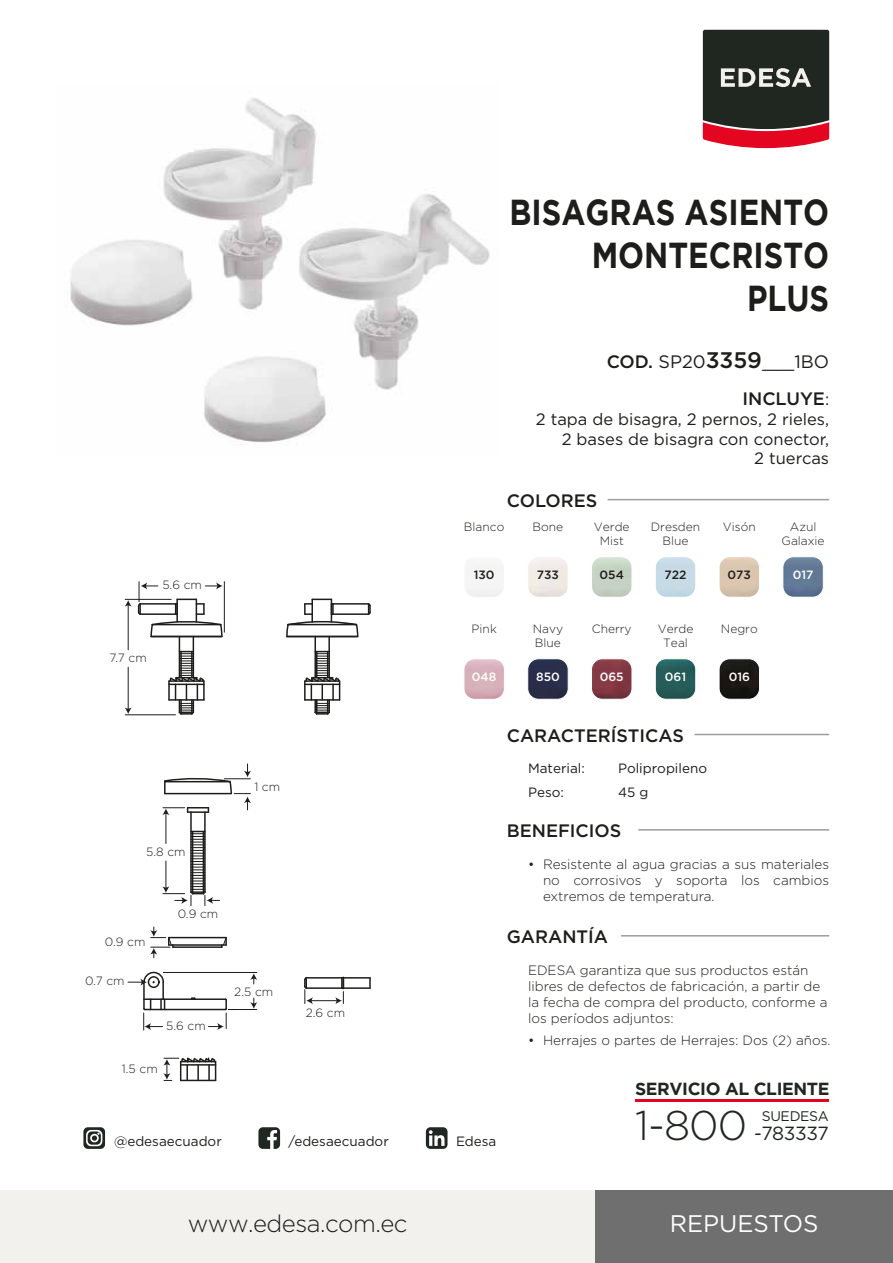
<style>
.page{position:relative;width:893px;height:1263px;background:#fff}
.page>*{position:absolute;margin:0;border:0;box-sizing:border-box;transform-origin:0 0}
.t1{font:700 36px/43.2px "Gotham";color:#1d1d1b;text-align:right;scale:.85 1}
.t2{font:300 24px "Gotham";letter-spacing:-.02em;color:#1d1d1b}
.t3{font:24px "Gotham";color:#fff}
.t4{font:19.05px "Gotham";letter-spacing:-.02em;color:#202721}
.t5{font:500 18px/36.6px "Gotham";color:#1d1d1b;text-align:right}
.t6{font:700 17.55px "Gotham";letter-spacing:-.02em;color:#202721}
.t7{font:16.5px/19.8px "Gotham";color:#1d1d1b;text-align:right}
.t8{font:13.95px "Gotham";letter-spacing:-.02em;color:#202721}
.t9{font:300 13.5px/16.2px "Gotham";color:#1d1d1b;text-align:justify}
.t10{font:13.5px "Gotham";color:#1d1d1b}
.t11{font:300 12px/14.4px "Gotham";color:#1d1d1b;text-align:center}
.t12{font:500 12px "Gotham";color:#fff}
.t13{font:500 12px "Gotham";color:#1d1d1b}
.s1{font-weight:400}
.s2{font-size:22.5px}
.s3{font-weight:400;font-size:16.5px}
.s4{font-weight:300;font-size:41.4px}
</style>
<div class="page">
<img style="left:70px;top:97px;width:420px;height:348px">
<div style="left:0;top:1191px;width:893px;height:72px;background:#f3f1ed"></div>
<div style="left:595px;top:1191px;width:298px;height:72px;background:#706f6f"></div>
<hr style="left:608px;top:499px;width:221px;height:1px;background:#9d9d9c">
<div style="left:527px;top:556px;width:42px;height:42px;border:1px solid #fff;border-radius:11px"></div>
<img style="left:593px;top:558px;width:37px;height:38px">
<div style="left:591px;top:556px;width:41px;height:42px;border:1px solid #fff;border-radius:11px"></div>
<img style="left:657px;top:558px;width:37px;height:38px">
<div style="left:655px;top:556px;width:41px;height:42px;border:1px solid #fff;border-radius:11px"></div>
<img style="left:721px;top:558px;width:37px;height:38px">
<div style="left:719px;top:556px;width:41px;height:42px;border:1px solid #fff;border-radius:11px"></div>
<img style="left:784px;top:558px;width:38px;height:38px">
<div style="left:782px;top:556px;width:42px;height:42px;border:1px solid #fff;border-radius:11px"></div>
<img style="left:465px;top:660px;width:38px;height:38px">
<div style="left:463px;top:658px;width:42px;height:42px;border:1px solid #fff;border-radius:11px"></div>
<div style="left:463px;top:556px;width:42px;height:42px;border:1px solid #fff;border-radius:11px"></div>
<img style="left:529px;top:660px;width:38px;height:38px">
<div style="left:527px;top:658px;width:42px;height:42px;border:1px solid #fff;border-radius:11px"></div>
<img style="left:593px;top:660px;width:37px;height:38px">
<div style="left:591px;top:658px;width:41px;height:42px;border:1px solid #fff;border-radius:11px"></div>
<img style="left:657px;top:660px;width:37px;height:38px">
<div style="left:655px;top:658px;width:41px;height:42px;border:1px solid #fff;border-radius:11px"></div>
<img style="left:721px;top:660px;width:37px;height:38px">
<div style="left:719px;top:658px;width:41px;height:42px;border:1px solid #fff;border-radius:11px"></div>
<hr style="left:638px;top:829px;width:191px;height:1px;background:#9d9d9c">
<hr style="left:621px;top:935px;width:208px;height:1px;background:#9d9d9c">
<hr style="left:694px;top:734px;width:135px;height:1px;background:#9d9d9c">
<svg style="left:83px;top:1127px;width:22px;height:22px"></svg>
<svg style="left:258px;top:1127px;width:22px;height:22px"></svg>
<svg style="left:426px;top:1127px;width:21px;height:22px"></svg>
<hr style="left:635px;top:1100px;width:194px;height:2px;background:#e40521">
<svg style="left:703px;top:30px;width:126px;height:118px;background:#523736"></svg>
<svg style="left:286px;top:599px;width:85px;height:39px"></svg>
<hr style="left:328px;top:636px;width:2px;height:42px;background:#1d1d1b">
<hr style="left:314px;top:636px;width:2px;height:42px;background:#1d1d1b">
<svg style="left:304px;top:651px;width:36px;height:64px"></svg>
<hr style="left:179px;top:636px;width:1px;height:42px;background:#1d1d1b">
<hr style="left:193px;top:636px;width:1px;height:42px;background:#1d1d1b">
<svg style="left:168px;top:651px;width:37px;height:65px"></svg>
<hr style="left:145px;top:1009px;width:80px;height:1px;background:#1d1d1b">
<hr style="left:144px;top:998px;width:81px;height:2px;background:#1d1d1b">
<hr style="left:173px;top:946px;width:49px;height:2px;background:#1d1d1b">
<hr style="left:169px;top:944px;width:57px;height:2px;background:#1d1d1b">
<hr style="left:169px;top:937px;width:57px;height:1px;background:#1d1d1b">
<svg style="left:221px;top:937px;width:6px;height:10px"></svg>
<hr style="left:204px;top:812px;width:2px;height:80px;background:#1d1d1b">
<hr style="left:190px;top:812px;width:2px;height:80px;background:#1d1d1b">
<hr style="left:163px;top:972px;width:94px;height:1px;background:#1d1d1b">
<svg style="left:250px;top:973px;width:7px;height:11px"></svg>
<svg style="left:150px;top:927px;width:24px;height:31px"></svg>
<svg style="left:163px;top:1057px;width:53px;height:24px"></svg>
<hr style="left:166px;top:813px;width:1px;height:30px;background:#1d1d1b">
<svg style="left:162px;top:764px;width:89px;height:51px"></svg>
<svg style="left:128px;top:971px;width:37px;height:59px"></svg>
<svg style="left:162px;top:831px;width:58px;height:75px"></svg>
<svg style="left:208px;top:998px;width:49px;height:32px"></svg>
<svg style="left:304px;top:976px;width:67px;height:28px"></svg>
<hr style="left:125px;top:714px;width:51px;height:1px;background:#1d1d1b">
<hr style="left:128px;top:605px;width:1px;height:45px;background:#1d1d1b">
<hr style="left:128px;top:667px;width:1px;height:42px;background:#1d1d1b">
<svg style="left:125px;top:708px;width:7px;height:6px"></svg>
<hr style="left:224px;top:582px;width:1px;height:50px;background:#1d1d1b">
<svg style="left:125px;top:582px;width:98px;height:56px"></svg>
<h1 class="t1" style="left:509px;top:190px;width:378px">BISAGRAS ASIENTO<br>MONTECRISTO<br>PLUS</h1>
<p class="t11" style="left:162px;top:577px;width:41px">5.6 cm</p>
<p class="t11" style="left:110px;top:650px;width:39px">7.7 cm</p>
<p class="t11" style="left:254px;top:779px;width:27px">1 cm</p>
<p class="t11" style="left:146px;top:844px;width:41px">5.8 cm</p>
<p class="t11" style="left:105px;top:934px;width:42px">0.9 cm</p>
<p class="t11" style="left:85px;top:973px;width:41px">0.7 cm</p>
<p class="t11" style="left:178px;top:906px;width:42px">0.9 cm</p>
<p class="t11" style="left:166px;top:1018px;width:41px">5.6 cm</p>
<p class="t11" style="left:122px;top:1061px;width:37px">1.5 cm</p>
<p class="t11" style="left:234px;top:984px;width:40px">2.5 cm</p>
<p class="t11" style="left:306px;top:1005px;width:41px">2.6 cm</p>
<h3 class="t5" style="left:607px;top:343px;width:224px">COD. <span class="s1">SP20</span><span class="s2">3359</span><span class="s1">___1BO<br></span>INCLUYE<span class="s3">:</span></h3>
<p class="t7" style="left:536px;top:409px;width:295px">2 tapa de bisagra, 2 pernos, 2 rieles,<br>2 bases de bisagra con conector,<br>2 tuercas</p>
<h3 class="t5" style="left:507px;top:482px;width:92px">COLORES</h3>
<p class="t11" style="left:533px;top:519px;width:32px">Bone</p>
<p class="t13" style="left:537px;top:567px;width:24px">733</p>
<p class="t11" style="left:464px;top:519px;width:42px">Blanco</p>
<p class="t13" style="left:474px;top:567px;width:22px">130</p>
<p class="t11" style="left:594px;top:519px;width:37px">Verde<br>Mist</p>
<p class="t13" style="left:600px;top:567px;width:26px">054</p>
<p class="t11" style="left:651px;top:519px;width:51px">Dresden<br>Blue</p>
<p class="t13" style="left:664px;top:567px;width:24px">722</p>
<p class="t11" style="left:723px;top:519px;width:34px">Visón</p>
<p class="t13" style="left:728px;top:567px;width:25px">073</p>
<p class="t11" style="left:472px;top:621px;width:27px">Pink</p>
<p class="t12" style="left:472px;top:669px;width:26px">048</p>
<p class="t11" style="left:533px;top:621px;width:32px;text-align:left">Navy<br>Blue</p>
<p class="t12" style="left:536px;top:669px;width:25px">850</p>
<p class="t11" style="left:592px;top:621px;width:41px">Cherry</p>
<p class="t12" style="left:600px;top:669px;width:26px">065</p>
<p class="t11" style="left:658px;top:621px;width:37px">Verde<br>Teal</p>
<p class="t12" style="left:665px;top:669px;width:23px">061</p>
<p class="t11" style="left:721px;top:621px;width:38px">Negro</p>
<p class="t12" style="left:729px;top:669px;width:23px">016</p>
<h3 class="t5" style="left:507px;top:717px;width:179px">CARACTERÍSTICAS</h3>
<p class="t10" style="left:528px;top:760px;width:58px">Material:</p>
<p class="t10" style="left:618px;top:760px;width:91px">Polipropileno</p>
<p class="t10" style="left:528px;top:784px;width:37px">Peso:</p>
<p class="t10" style="left:618px;top:784px;width:32px">45 g</p>
<p class="t11" style="left:782px;top:519px;width:45px">Azul<br>Galaxie</p>
<p class="t12" style="left:793px;top:567px;width:22px">017</p>
<h3 class="t5" style="left:507px;top:812px;width:116px">BENEFICIOS</h3>
<p class="t9" style="left:543px;top:855px;width:288px;text-indent:-15px">• Resistente al agua gracias a sus materiales no corrosivos y soporta los cambios extremos de temperatura.</p>
<h3 class="t5" style="left:507px;top:918px;width:103px">GARANTÍA</h3>
<p class="t9" style="left:528px;top:961px;width:301px;text-align:left">EDESA garantiza que sus productos están libres de defectos de fabricación, a partir de la fecha de compra del producto, conforme a los períodos adjuntos:</p>
<p class="t9" style="left:528px;top:1032px;width:304px">• Herrajes o partes de Herrajes: Dos (2) años.</p>
<p class="t10" style="left:114px;top:1132px;width:109px">@edesaecuador</p>
<p class="t10" style="left:289px;top:1132px;width:102px">/edesaecuador</p>
<p class="t10" style="left:456px;top:1132px;width:42px">Edesa</p>
<h2 class="t2" style="left:188px;top:1208px;width:221px">www.edesa.com.ec</h2>
<p class="t6" style="left:635px;top:1078px;width:196px">SERVICIO AL CLIENTE</p>
<h3 class="t4" style="left:635px;top:1121px;width:195px"><span class="s4">1-800</span> -783337</h3>
<p class="t8" style="left:762px;top:1107px;width:69px">SUEDESA</p>
<h2 class="t3" style="left:670px;top:1208px;width:150px">REPUESTOS</h2>
</div>
